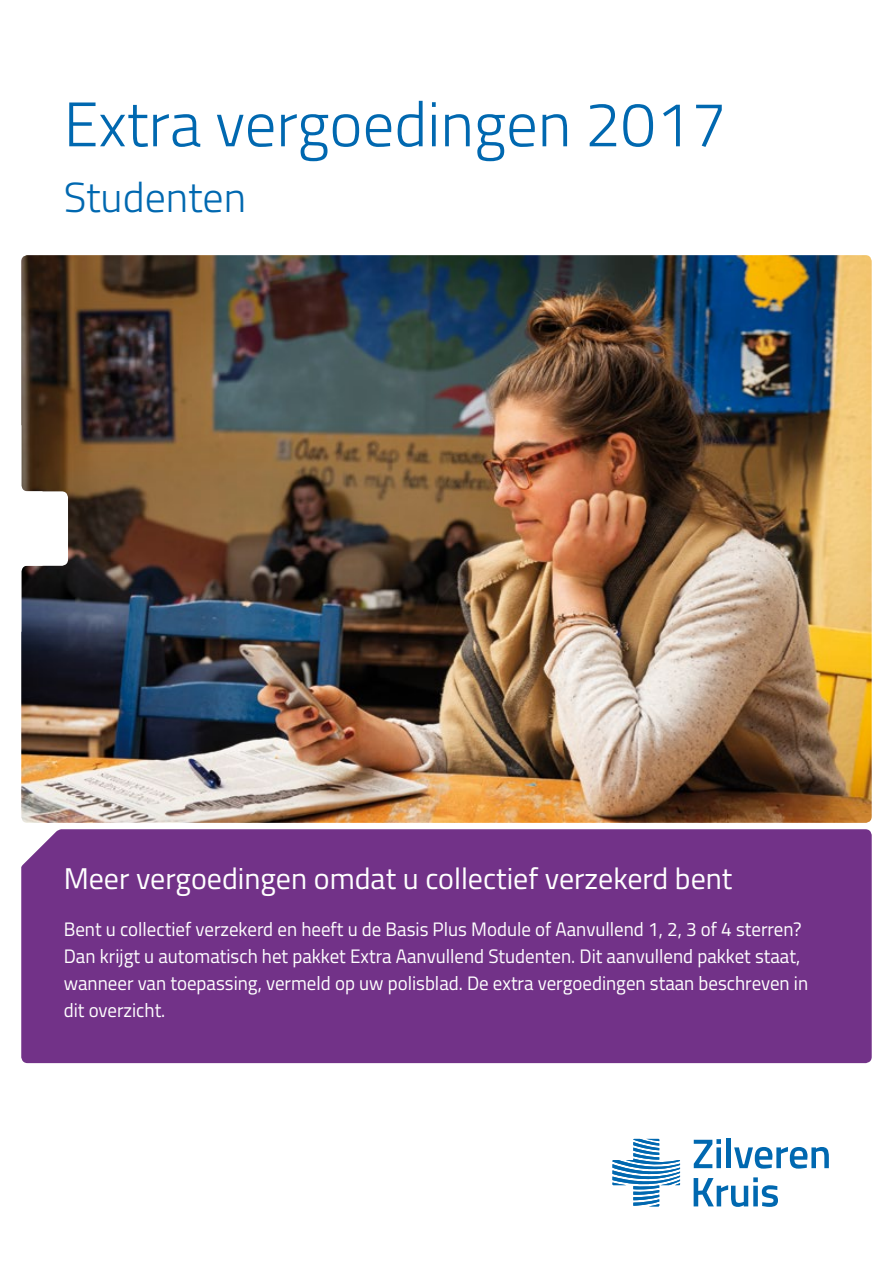
<style>
.page{position:relative;width:893px;height:1263px;background:#fff}
.page>*{position:absolute;margin:0;border:0;box-sizing:border-box;transform-origin:0 0}
.t1{font:300 63px "Titillium Web";color:#0068b0}
.t2{font:300 42px "Titillium Web";color:#0068b0}
.t3{font:30px "Titillium Web";color:#fff}
.t4{font:19.5px/27px "Titillium Web";color:#fff}
</style>
<div class="page">
<svg style="left:694px;top:1139px;width:27px;height:29px"></svg>
<div style="left:726px;top:1139px;width:5px;height:29px;background:#0068b0"></div>
<svg style="left:734px;top:1147px;width:95px;height:21px"></svg>
<svg style="left:694px;top:1177px;width:84px;height:29px"></svg>
<svg style="left:612px;top:1139px;width:68px;height:67px"></svg>
<img style="left:21px;top:255px;width:851px;height:568px">
<svg style="left:21px;top:425px;width:47px;height:207px"></svg>
<div style="left:21px;top:829px;width:851px;height:234px;background:#723288"></div>
<h1 class="t1" style="left:64px;top:79px;width:664px">Extra vergoedingen 2017</h1>
<h2 class="t2" style="left:64px;top:167px;width:184px">Studenten</h2>
<h3 class="t3" style="left:64px;top:856px;width:670px">Meer vergoedingen omdat u collectief verzekerd bent</h3>
<p class="t4" style="left:64px;top:915px;width:746px">Bent u collectief verzekerd en heeft u de Basis Plus Module of Aanvullend 1, 2, 3 of 4 sterren?<br>Dan krijgt u automatisch het pakket Extra Aanvullend Studenten. Dit aanvullend pakket staat, wanneer van toepassing, vermeld op uw polisblad. De extra vergoedingen staan beschreven in dit overzicht.</p>
</div>
